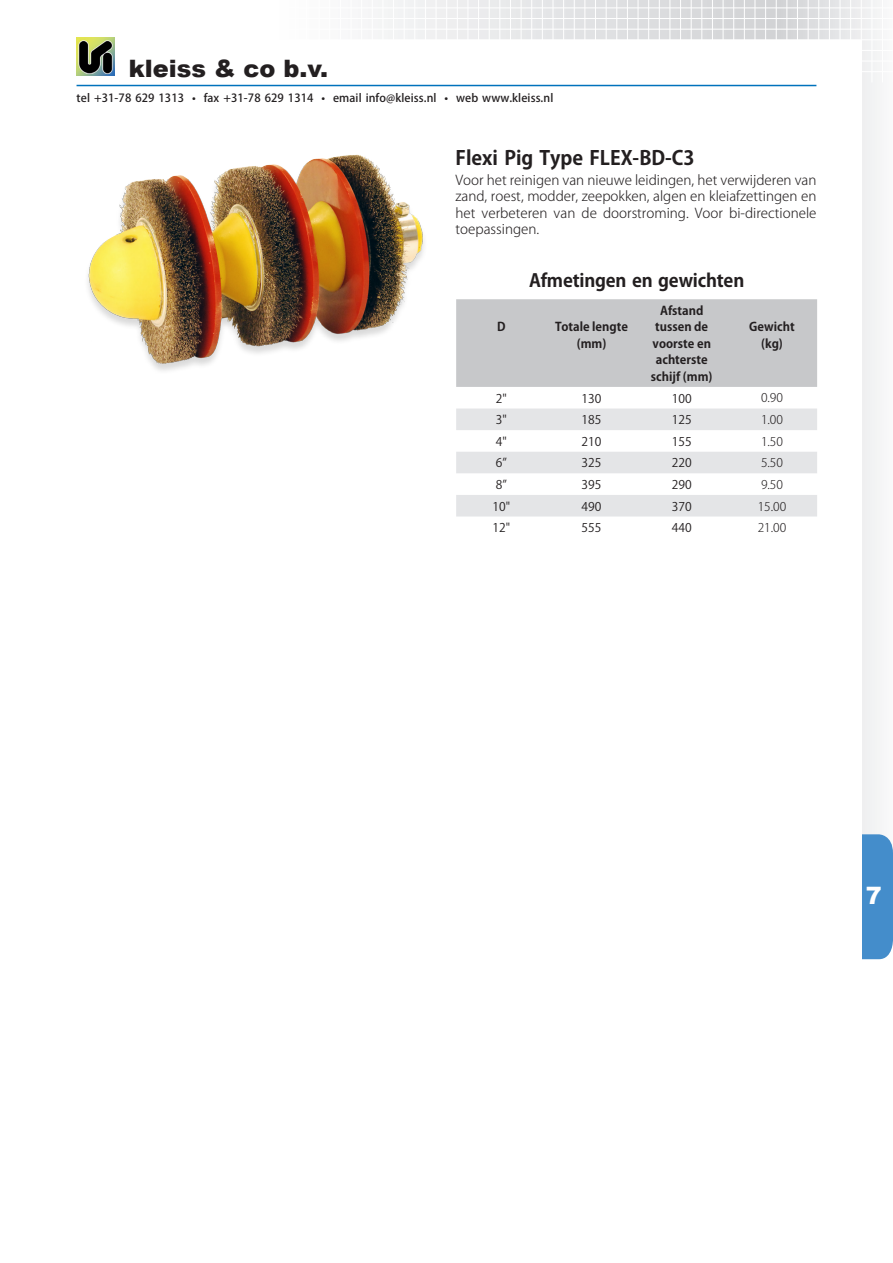
<style>
.page{position:relative;width:893px;height:1263px;background:#fff}
.page>*{position:absolute;margin:0;border:0;box-sizing:border-box;transform-origin:0 0}
.t1{font:900 24px "Arial";color:#231f20}
.t2{font:900 24px "Arial";color:#fff}
.Header_12{font:700 19.5px "Koz Go Pro";color:#231f20}
.Paragraph_Style_1__K{font:700 18px "Koz Go Pro";letter-spacing:-.01em;color:#231f20}
.Paragraph_Style_1__K-2{font:300 13.5px/16.2px "Koz Go Pro";color:#231f20;text-align:justify}
.t3{font:700 12px/16.5px "Koz Go Pro";color:#231f20;text-align:center}
.t4{font:12px "Koz Go Pro";color:#231f20}
.t5{font:300 12px "Koz Go Pro";color:#231f20}
.t6{font:500 11.25px "Koz Go Pro";letter-spacing:.01em;color:#231f20}
</style>
<div class="page">
<svg style="left:378px;top:0;width:502px;height:834px"></svg>
<hr style="left:818px;top:0;width:1px;height:82px;background:#fff">
<hr style="left:829px;top:0;width:1px;height:82px;background:#fff">
<hr style="left:840px;top:0;width:1px;height:82px;background:#fff">
<hr style="left:850px;top:0;width:1px;height:82px;background:#fff">
<hr style="left:861px;top:0;width:1px;height:82px;background:#fff">
<hr style="left:871px;top:0;width:1px;height:82px;background:#fff">
<hr style="left:808px;top:0;width:1px;height:82px;background:#fff">
<hr style="left:797px;top:0;width:1px;height:82px;background:#fff">
<hr style="left:786px;top:0;width:1px;height:82px;background:#fff">
<hr style="left:776px;top:0;width:1px;height:82px;background:#fff">
<hr style="left:765px;top:0;width:1px;height:82px;background:#fff">
<hr style="left:755px;top:0;width:1px;height:82px;background:#fff">
<hr style="left:744px;top:0;width:1px;height:82px;background:#fff">
<hr style="left:733px;top:0;width:1px;height:82px;background:#fff">
<hr style="left:723px;top:0;width:1px;height:82px;background:#fff">
<hr style="left:712px;top:0;width:1px;height:82px;background:#fff">
<hr style="left:701px;top:0;width:1px;height:82px;background:#fff">
<hr style="left:691px;top:0;width:1px;height:82px;background:#fff">
<hr style="left:680px;top:0;width:1px;height:82px;background:#fff">
<hr style="left:670px;top:0;width:1px;height:82px;background:#fff">
<hr style="left:659px;top:0;width:1px;height:82px;background:#fff">
<hr style="left:648px;top:0;width:1px;height:82px;background:#fff">
<hr style="left:638px;top:0;width:1px;height:82px;background:#fff">
<hr style="left:627px;top:0;width:1px;height:82px;background:#fff">
<hr style="left:616px;top:0;width:1px;height:82px;background:#fff">
<hr style="left:606px;top:0;width:1px;height:82px;background:#fff">
<hr style="left:595px;top:0;width:1px;height:82px;background:#fff">
<hr style="left:584px;top:0;width:1px;height:82px;background:#fff">
<hr style="left:574px;top:0;width:1px;height:82px;background:#fff">
<hr style="left:563px;top:0;width:1px;height:82px;background:#fff">
<hr style="left:553px;top:0;width:1px;height:82px;background:#fff">
<hr style="left:542px;top:0;width:1px;height:82px;background:#fff">
<hr style="left:531px;top:0;width:1px;height:82px;background:#fff">
<hr style="left:521px;top:0;width:1px;height:82px;background:#fff">
<hr style="left:510px;top:0;width:1px;height:82px;background:#fff">
<hr style="left:499px;top:0;width:1px;height:82px;background:#fff">
<hr style="left:489px;top:0;width:1px;height:82px;background:#fff">
<hr style="left:478px;top:0;width:1px;height:82px;background:#fff">
<hr style="left:468px;top:0;width:1px;height:82px;background:#fff">
<hr style="left:457px;top:0;width:1px;height:82px;background:#fff">
<hr style="left:446px;top:0;width:1px;height:82px;background:#fff">
<hr style="left:436px;top:0;width:1px;height:82px;background:#fff">
<hr style="left:425px;top:0;width:1px;height:82px;background:#fff">
<hr style="left:414px;top:0;width:1px;height:76px;background:#fff">
<hr style="left:404px;top:0;width:1px;height:76px;background:#fff">
<hr style="left:393px;top:0;width:1px;height:76px;background:#fff">
<hr style="left:383px;top:0;width:1px;height:76px;background:#fff">
<hr style="left:68px;top:71px;width:825px;height:1px;background:#fff">
<hr style="left:68px;top:61px;width:825px;height:1px;background:#fff">
<hr style="left:68px;top:50px;width:825px;height:1px;background:#fff">
<hr style="left:68px;top:39px;width:825px;height:1px;background:#fff">
<hr style="left:68px;top:29px;width:825px;height:1px;background:#fff">
<hr style="left:68px;top:18px;width:825px;height:1px;background:#fff">
<hr style="left:68px;top:8px;width:825px;height:1px;background:#fff">
<div style="left:862px;top:834px;width:31px;height:125px;background:#448dcb"></div>
<div style="left:64px;top:40px;width:797px;height:1223px;background:#fff"></div>
<hr style="left:77px;top:85px;width:739px;height:1px;background:#0072bc">
<img style="left:77px;top:38px;width:38px;height:38px">
<div style="left:456px;top:299px;width:361px;height:88px;background:#c7c8ca"></div>
<svg style="left:456px;top:408px;width:361px;height:108px"></svg>
<img style="left:88px;top:154px;width:336px;height:217px">
<h1 class="t1" style="left:129px;top:51px;width:201px">kleiss &amp; co b.v.</h1>
<p class="t6" style="left:77px;top:91px;width:478px">tel +31-78 629 1313 • fax +31-78 629 1314 • email info@kleiss.nl • web www.kleiss.nl</p>
<p class="Header_12" style="left:455px;top:145px;width:241px">Flexi Pig Type FLEX-BD-C3</p>
<p class="Paragraph_Style_1__K-2" style="left:455px;top:172px;width:362px">Voor het reinigen van nieuwe leidingen, het verwijderen van zand, roest, modder, zeepokken, algen en kleiafzettingen en het verbeteren van de doorstroming. Voor bi-directionele toepassingen.</p>
<p class="Paragraph_Style_1__K" style="left:529px;top:269px;width:217px">Afmetingen en gewichten</p>
<p class="t3" style="left:497px;top:319px;width:10px">D</p>
<p class="t3" style="left:555px;top:319px;width:75px">Totale lengte</p>
<p class="t3" style="left:577px;top:336px;width:31px">(mm)</p>
<p class="t3" style="left:651px;top:303px;width:63px">Afstand tussen de voorste en achterste schijf (mm)</p>
<p class="t3" style="left:749px;top:319px;width:47px">Gewicht</p>
<p class="t3" style="left:761px;top:336px;width:23px">(kg)</p>
<p class="t4" style="left:496px;top:390px;width:12px">2"</p>
<p class="t4" style="left:582px;top:390px;width:21px">130</p>
<p class="t4" style="left:672px;top:390px;width:21px">100</p>
<p class="t5" style="left:761px;top:390px;width:24px">0.90</p>
<p class="t4" style="left:496px;top:412px;width:12px">3"</p>
<p class="t4" style="left:582px;top:412px;width:21px">185</p>
<p class="t4" style="left:672px;top:412px;width:21px">125</p>
<p class="t5" style="left:761px;top:412px;width:24px">1.00</p>
<p class="t4" style="left:496px;top:434px;width:12px">4"</p>
<p class="t4" style="left:582px;top:434px;width:21px">210</p>
<p class="t4" style="left:672px;top:434px;width:21px">155</p>
<p class="t5" style="left:761px;top:433px;width:24px">1.50</p>
<p class="t4" style="left:496px;top:455px;width:13px">6”</p>
<p class="t4" style="left:582px;top:455px;width:21px">325</p>
<p class="t4" style="left:672px;top:455px;width:21px">220</p>
<p class="t5" style="left:761px;top:455px;width:24px">5.50</p>
<p class="t4" style="left:496px;top:477px;width:13px">8”</p>
<p class="t4" style="left:582px;top:477px;width:21px">395</p>
<p class="t4" style="left:672px;top:477px;width:21px">290</p>
<p class="t5" style="left:761px;top:477px;width:24px">9.50</p>
<p class="t4" style="left:492px;top:498px;width:19px">10"</p>
<p class="t4" style="left:582px;top:498px;width:21px">490</p>
<p class="t4" style="left:672px;top:498px;width:21px">370</p>
<p class="t5" style="left:758px;top:498px;width:30px">15.00</p>
<p class="t4" style="left:492px;top:520px;width:19px">12"</p>
<p class="t4" style="left:582px;top:520px;width:21px">555</p>
<p class="t4" style="left:672px;top:520px;width:21px">440</p>
<p class="t5" style="left:758px;top:520px;width:30px">21.00</p>
<h1 class="t2" style="left:866px;top:878px;width:18px">7</h1>
</div>
